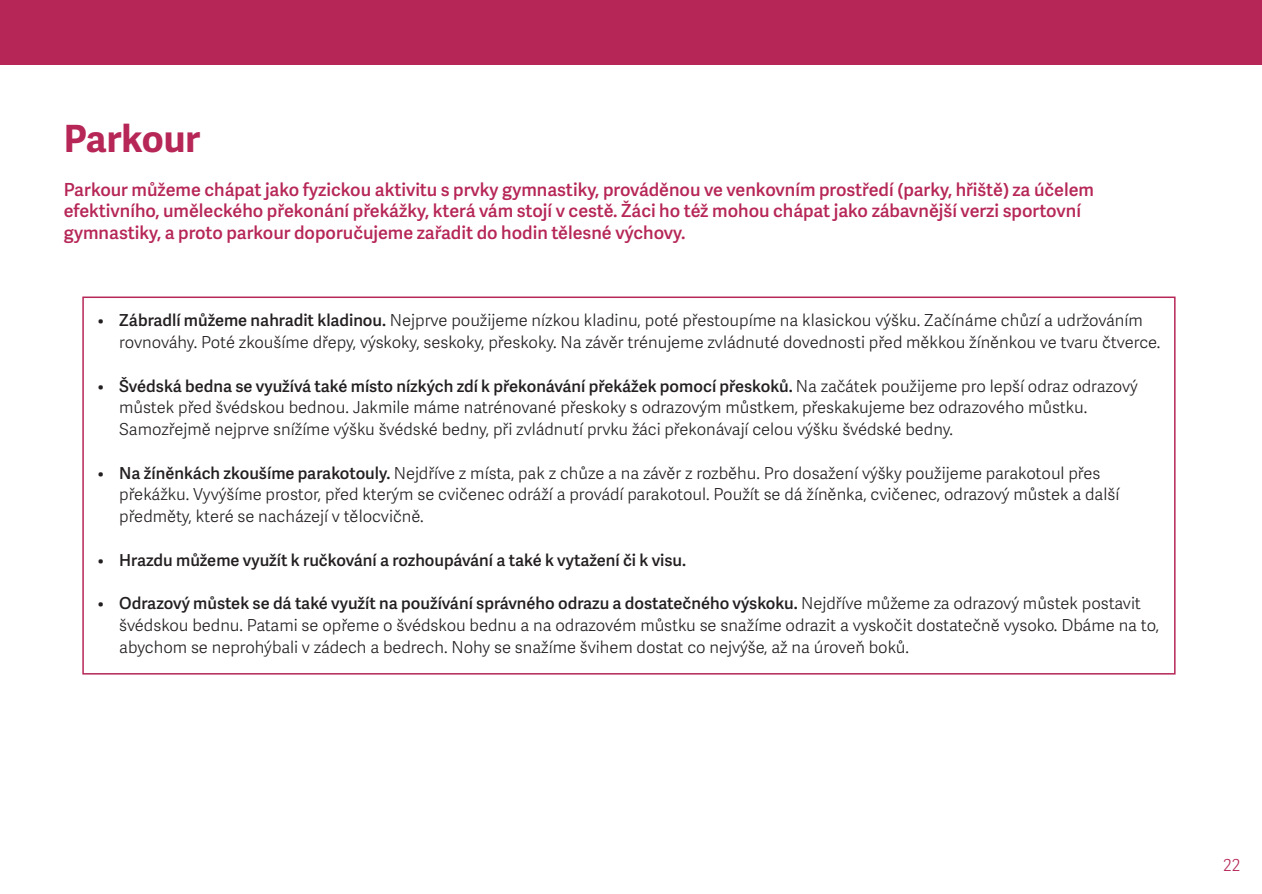
<style>
.page{position:relative;width:1262px;height:894px;background:#fff}
.page>*{position:absolute;margin:0;border:0;box-sizing:border-box;transform-origin:0 0}
.t1{font:700 37.5px "Adelle Sans";color:#b62657}
.t2{font:600 18px/21.8px "Adelle Sans";color:#b62657}
.t3{font:300 16.5px/21.8px "Adelle Sans";color:#231f20}
.t4{font:600 16.5px "Adelle Sans";color:#231f20}
.t5{font:300 16.5px "Adelle Sans";color:#b62657}
.s1{font-weight:600}
.s2{font-weight:300}
</style>
<div class="page">
<div style="left:0;top:0;width:1261px;height:65px;background:#b62657"></div>
<div style="left:82px;top:296px;width:1093px;height:378px;border:2px solid #b62657"></div>
<h1 class="t1" style="left:64px;top:111px;width:138px">Parkour</h1>
<p class="t2" style="left:64px;top:177px;width:1031px">Parkour můžeme chápat jako fyzickou aktivitu s prvky gymnastiky, prováděnou ve venkovním prostředí (parky, hřiště) za účelem efektivního, uměleckého překonání překážky, která vám stojí v cestě. Žáci ho též mohou chápat jako zábavnější verzi sportovní gymnastiky, a proto parkour doporučujeme zařadit do hodin tělesné výchovy.</p>
<p class="t3" style="left:119px;top:309px;width:1042px;text-indent:-21px">• <span class="s1">Zábradlí můžeme nahradit kladinou.</span> Nejprve použijeme nízkou kladinu, poté přestoupíme na klasickou výšku. Začínáme chůzí a udržováním rovnováhy. Poté zkoušíme dřepy, výskoky, seskoky, přeskoky. Na závěr trénujeme zvládnuté dovednosti před měkkou žíněnkou ve tvaru čtverce.</p>
<p class="t3" style="left:119px;top:374px;width:1020px;text-indent:-21px">• <span class="s1">Švédská bedna se využívá také místo nízkých zdí k překonávání překážek pomocí přeskoků.</span> Na začátek použijeme pro lepší odraz odrazový můstek před švédskou bednou. Jakmile máme natrénované přeskoky s odrazovým můstkem, přeskakujeme bez odrazového můstku.<br>Samozřejmě nejprve snížíme výšku švédské bedny, při zvládnutí prvku žáci překonávají celou výšku švédské bedny.</p>
<p class="t3" style="left:119px;top:461px;width:1001px;text-indent:-21px">• <span class="s1">Na žíněnkách zkoušíme parakotouly.</span> Nejdříve z místa, pak z chůze a na závěr z rozběhu. Pro dosažení výšky použijeme parakotoul přes překážku. Vyvýšíme prostor, před kterým se cvičenec odráží a provádí parakotoul. Použít se dá žíněnka, cvičenec, odrazový můstek a další předměty, které se nacházejí v tělocvičně.</p>
<p class="t4" style="left:98px;top:547px;width:589px"><span class="s2">•</span> Hrazdu můžeme využít k ručkování a rozhoupávání a také k vytažení či k visu.</p>
<p class="t3" style="left:119px;top:591px;width:1041px;text-indent:-21px">• <span class="s1">Odrazový můstek se dá také využít na používání správného odrazu a dostatečného výskoku.</span> Nejdříve můžeme za odrazový můstek postavit švédskou bednu. Patami se opřeme o švédskou bednu a na odrazovém můstku se snažíme odrazit a vyskočit dostatečně vysoko. Dbáme na to, abychom se neprohýbali v zádech a bedrech. Nohy se snažíme švihem dostat co nejvýše, až na úroveň boků.</p>
<p class="t5" style="left:1223px;top:852px;width:18px">22</p>
</div>
